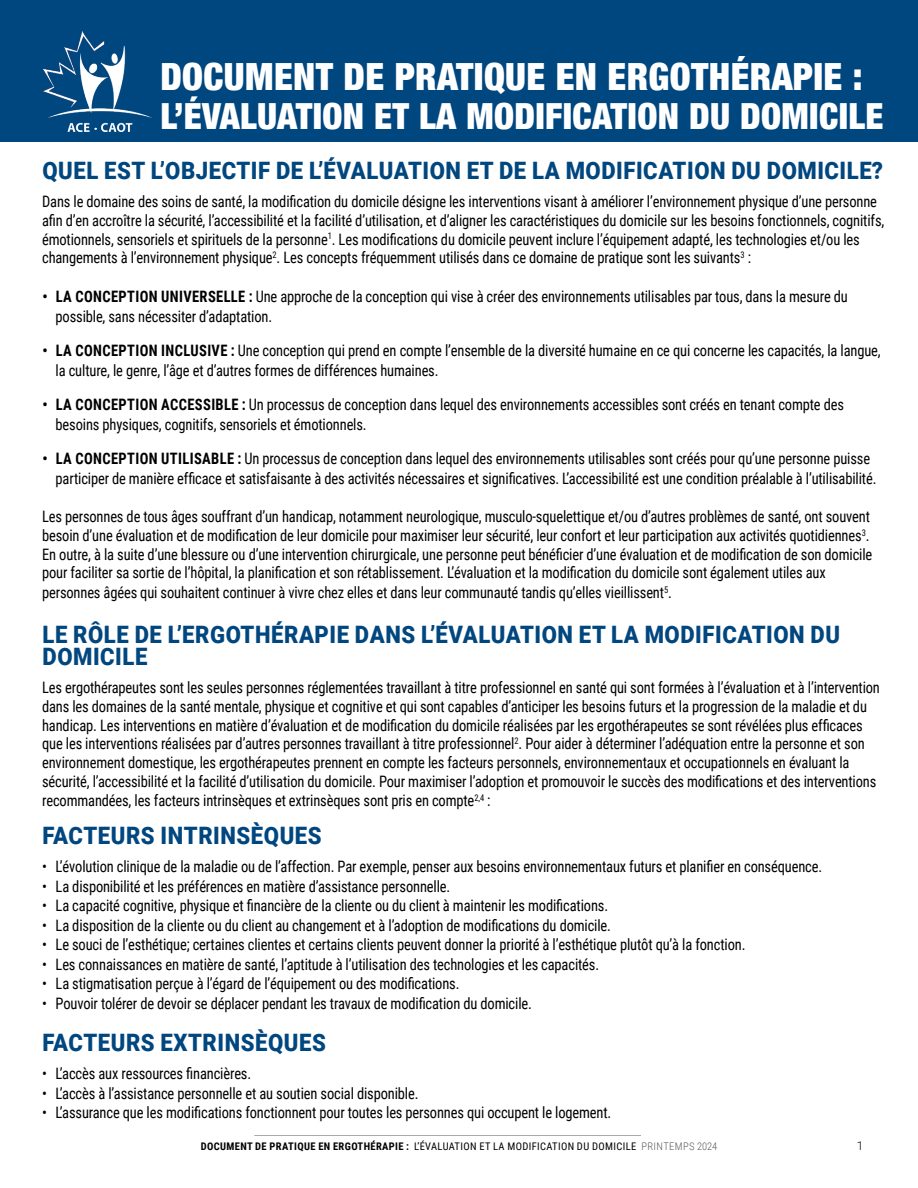
<style>
.page{position:relative;width:918px;height:1188px;background:#fff}
.page>*{position:absolute;margin:0;border:0;box-sizing:border-box;transform-origin:0 0}
.t1{font:900 condensed 37.5px "Helvetica Neue";letter-spacing:.01em;color:#fff}
.t2{font:900 condensed 36px "Helvetica Neue";letter-spacing:.01em;color:#fff}
.t3{font:900 24px/22.5px "Roboto";letter-spacing:.025em;color:#00467f;scale:.92 1}
.t4{font:15.75px/18.9px "Roboto Condensed";letter-spacing:-.01em;color:#000;scale:.92 1}
.t5{font:300 12px "Roboto";color:#000}
.t6{font:10.5px "Roboto Condensed";letter-spacing:.035em;color:#000}
.s1{font-weight:700}
.s2{font-weight:300;color:#58595b}
</style>
<div class="page">
<hr style="left:254px;top:1135px;width:387px;height:1px;background:#a7a9ac">
<div style="left:0;top:0;width:918px;height:142px;background:#00467f"></div>
<img style="left:44px;top:32px;width:108px;height:99px">
<h1 class="t1" style="left:160px;top:46px;width:704px">DOCUMENT DE PRATIQUE EN ERGOTHÉRAPIE :</h1>
<h2 class="t2" style="left:160px;top:87px;width:725px">L’ÉVALUATION ET LA MODIFICATION DU DOMICILE</h2>
<h3 class="t3" style="left:43px;top:159px;width:915px">QUEL EST L’OBJECTIF DE L’ÉVALUATION ET DE LA MODIFICATION DU DOMICILE?</h3>
<p class="t4" style="left:42px;top:192px;width:917px">Dans le domaine des soins de santé, la modification du domicile désigne les interventions visant à améliorer l’environnement physique d’une personne afin d’en accroître la sécurité, l’accessibilité et la facilité d’utilisation, et d’aligner les caractéristiques du domicile sur les besoins fonctionnels, cognitifs, émotionnels, sensoriels et spirituels de la personne<sup>1</sup>. Les modifications du domicile peuvent inclure l’équipement adapté, les technologies et/ou les changements à l’environnement physique<sup>2</sup>. Les concepts fréquemment utilisés dans ce domaine de pratique sont les suivants<sup>3</sup> :</p>
<p class="t4" style="left:56px;top:286px;width:863px;line-height:19.5px;text-indent:-13px"><span class="s1">• LA CONCEPTION UNIVERSELLE :</span> Une approche de la conception qui vise à créer des environnements utilisables par tous, dans la mesure du possible, sans nécessiter d’adaptation.</p>
<p class="t4" style="left:56px;top:340px;width:898px;line-height:19.5px;text-indent:-13px"><span class="s1">• LA CONCEPTION INCLUSIVE :</span> Une conception qui prend en compte l’ensemble de la diversité humaine en ce qui concerne les capacités, la langue, la culture, le genre, l’âge et d’autres formes de différences humaines.</p>
<p class="t4" style="left:56px;top:394px;width:859px;line-height:19.5px;text-indent:-13px"><span class="s1">• LA CONCEPTION ACCESSIBLE :</span> Un processus de conception dans lequel des environnements accessibles sont créés en tenant compte des besoins physiques, cognitifs, sensoriels et émotionnels.</p>
<p class="t4" style="left:56px;top:448px;width:894px;line-height:19.5px;text-indent:-13px"><span class="s1">• LA CONCEPTION UTILISABLE :</span> Un processus de conception dans lequel des environnements utilisables sont créés pour qu’une personne puisse participer de manière efficace et satisfaisante à des activités nécessaires et significatives. L’accessibilité est une condition préalable à l’utilisabilité.</p>
<p class="t4" style="left:42px;top:507px;width:904px">Les personnes de tous âges souffrant d’un handicap, notamment neurologique, musculo-squelettique et/ou d’autres problèmes de santé, ont souvent besoin d’une évaluation et de modification de leur domicile pour maximiser leur sécurité, leur confort et leur participation aux activités quotidiennes<sup>3</sup>.<br>En outre, à la suite d’une blessure ou d’une intervention chirurgicale, une personne peut bénéficier d’une évaluation et de modification de son domicile pour faciliter sa sortie de l’hôpital, la planification et son rétablissement. L’évaluation et la modification du domicile sont également utiles aux personnes âgées qui souhaitent continuer à vivre chez elles et dans leur communauté tandis qu’elles vieillissent<sup>5</sup>.</p>
<h3 class="t3" style="left:43px;top:622px;width:868px">LE RÔLE DE L’ERGOTHÉRAPIE DANS L’ÉVALUATION ET LA MODIFICATION DU<br>DOMICILE</h3>
<p class="t4" style="left:42px;top:677px;width:912px">Les ergothérapeutes sont les seules personnes réglementées travaillant à titre professionnel en santé qui sont formées à l’évaluation et à l’intervention dans les domaines de la santé mentale, physique et cognitive et qui sont capables d’anticiper les besoins futurs et la progression de la maladie et du handicap. Les interventions en matière d’évaluation et de modification du domicile réalisées par les ergothérapeutes se sont révélées plus efficaces que les interventions réalisées par d’autres personnes travaillant à titre professionnel<sup>2</sup>. Pour aider à déterminer l’adéquation entre la personne et son environnement domestique, les ergothérapeutes prennent en compte les facteurs personnels, environnementaux et occupationnels en évaluant la sécurité, l’accessibilité et la facilité d’utilisation du domicile. Pour maximiser l’adoption et promouvoir le succès des modifications et des interventions recommandées, les facteurs intrinsèques et extrinsèques sont pris en compte<sup>2,4</sup> :</p>
<h3 class="t3" style="left:43px;top:823px;width:305px">FACTEURS INTRINSÈQUES</h3>
<p class="t4" style="left:42px;top:857px;width:849px">• L’évolution clinique de la maladie ou de l’affection. Par exemple, penser aux besoins environnementaux futurs et planifier en conséquence.</p>
<p class="t4" style="left:42px;top:876px;width:445px">• La disponibilité et les préférences en matière d’assistance personnelle.</p>
<p class="t4" style="left:42px;top:896px;width:617px">• La capacité cognitive, physique et financière de la cliente ou du client à maintenir les modifications.</p>
<p class="t4" style="left:42px;top:915px;width:620px">• La disposition de la cliente ou du client au changement et à l’adoption de modifications du domicile.</p>
<p class="t4" style="left:42px;top:935px;width:766px">• Le souci de l’esthétique; certaines clientes et certains clients peuvent donner la priorité à l’esthétique plutôt qu’à la fonction.</p>
<p class="t4" style="left:42px;top:954px;width:607px">• Les connaissances en matière de santé, l’aptitude à l’utilisation des technologies et les capacités.</p>
<p class="t4" style="left:42px;top:974px;width:455px">• La stigmatisation perçue à l’égard de l’équipement ou des modifications.</p>
<p class="t4" style="left:42px;top:993px;width:534px">• Pouvoir tolérer de devoir se déplacer pendant les travaux de modification du domicile.</p>
<h3 class="t3" style="left:43px;top:1030px;width:310px">FACTEURS EXTRINSÈQUES</h3>
<p class="t4" style="left:42px;top:1064px;width:229px">• L’accès aux ressources financières.</p>
<p class="t4" style="left:42px;top:1083px;width:411px">• L’accès à l’assistance personnelle et au soutien social disponible.</p>
<p class="t4" style="left:42px;top:1103px;width:620px">• L’assurance que les modifications fonctionnent pour toutes les personnes qui occupent le logement.</p>
<p class="t6" style="left:201px;top:1139px;width:518px"><span class="s1">DOCUMENT DE PRATIQUE EN ERGOTHÉRAPIE :</span> L’ÉVALUATION ET LA MODIFICATION DU DOMICILE <span class="s2">PRINTEMPS 2024</span></p>
<p class="t5" style="left:857px;top:1138px;width:8px">1</p>
</div>
